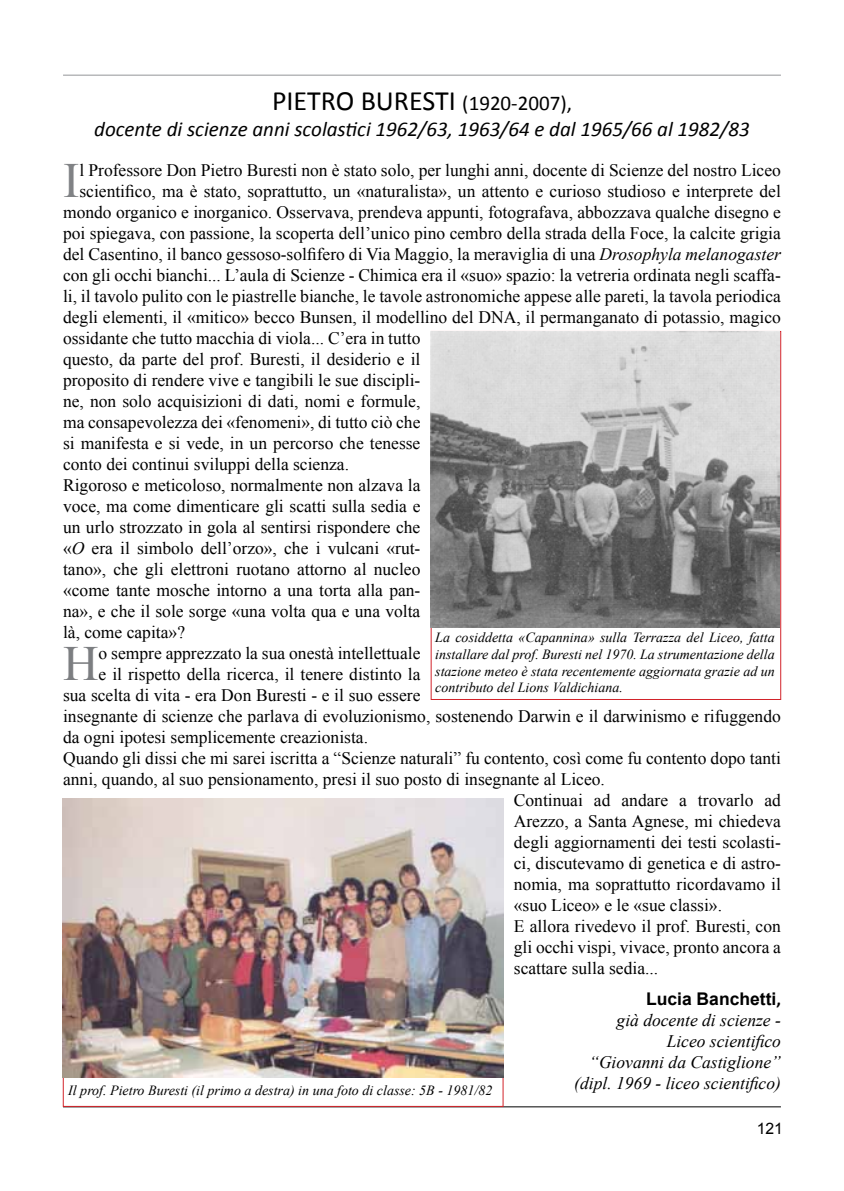
<style>
.page{position:relative;width:844px;height:1191px;background:#fff}
.page>*{position:absolute;margin:0;border:0;box-sizing:border-box;transform-origin:0 0}
.t1{font:49.18px "Times New Roman";color:#808285}
.t2{font:49.18px "Times New Roman";color:#7c7e81}
.t3{font:28px "Calibri";color:#000}
.t4{font:italic 21px "Calibri";color:#000}
.t5{font:17.5px "Times New Roman";color:#000}
.t6{font:italic 17.5px/21px "Times New Roman";color:#000;text-align:right}
.t7{font:15.75px "Arial";color:#000}
.t8{font:italic 14px/16.8px "Times New Roman";color:#000;text-align:justify}
.s1{font-size:21px}
.s2{font-style:italic}
.s3{font-family:"Arial";font-weight:700;font-style:normal}
.s4{font-family:"Calibri";font-weight:700;font-style:normal}
</style>
<div class="page">
<hr style="left:63px;top:75px;width:717px;height:1px;background:#939598">
<hr style="left:63px;top:1106px;width:717px;height:1px;background:#000">
<img style="left:62px;top:799px;width:442px;height:279px">
<img style="left:430px;top:331px;width:349px;height:296px">
<p class="t3" style="left:272px;top:83px;width:301px">PIETRO BURESTI <span class="s1">(1920-2007),</span></p>
<p class="t4" style="left:94px;top:114px;width:656px">docente di scienze anni scolastici 1962/63, 1963/64 e dal 1965/66 al 1982/83</p>
<p class="t1" style="left:63px;top:147px;width:18px">I</p>
<p class="t5" style="left:79px;top:158px;width:702px">l Professore Don Pietro Buresti non è stato solo, per lunghi anni, docente di Scienze del nostro Liceo</p>
<p class="t5" style="left:79px;top:179px;width:702px">scientifico, ma è stato, soprattutto, un «naturalista», un attento e curioso studioso e interprete del</p>
<p class="t5" style="left:63px;top:200px;width:719px">mondo organico e inorganico. Osservava, prendeva appunti, fotografava, abbozzava qualche disegno e</p>
<p class="t5" style="left:63px;top:221px;width:719px">poi spiegava, con passione, la scoperta dell’unico pino cembro della strada della Foce, la calcite grigia</p>
<p class="t5" style="left:63px;top:242px;width:719px">del Casentino, il banco gessoso-solfifero di Via Maggio, la meraviglia di una <span class="s2">Drosophyla melanogaster</span></p>
<p class="t5" style="left:63px;top:263px;width:719px">con gli occhi bianchi... L’aula di Scienze - Chimica era il «suo» spazio: la vetreria ordinata negli scaffa-</p>
<p class="t5" style="left:63px;top:284px;width:719px">li, il tavolo pulito con le piastrelle bianche, le tavole astronomiche appese alle pareti, la tavola periodica</p>
<p class="t5" style="left:63px;top:305px;width:719px">degli elementi, il «mitico» becco Bunsen, il modellino del DNA, il permanganato di potassio, magico</p>
<p class="t5" style="left:63px;top:326px;width:359px">ossidante che tutto macchia di viola... C’era in tutto</p>
<p class="t5" style="left:63px;top:347px;width:359px">questo, da parte del prof. Buresti, il desiderio e il</p>
<p class="t5" style="left:63px;top:368px;width:359px">proposito di rendere vive e tangibili le sue discipli-</p>
<p class="t5" style="left:63px;top:389px;width:359px">ne, non solo acquisizioni di dati, nomi e formule,</p>
<p class="t5" style="left:63px;top:410px;width:359px">ma consapevolezza dei «fenomeni», di tutto ciò che</p>
<p class="t5" style="left:63px;top:431px;width:359px">si manifesta e si vede, in un percorso che tenesse</p>
<p class="t5" style="left:63px;top:452px;width:287px">conto dei continui sviluppi della scienza.</p>
<p class="t5" style="left:63px;top:473px;width:359px">Rigoroso e meticoloso, normalmente non alzava la</p>
<p class="t5" style="left:63px;top:494px;width:359px">voce, ma come dimenticare gli scatti sulla sedia e</p>
<p class="t5" style="left:63px;top:515px;width:359px">un urlo strozzato in gola al sentirsi rispondere che</p>
<p class="t5" style="left:63px;top:536px;width:359px">«<span class="s2">O</span> era il simbolo dell’orzo», che i vulcani «rut-</p>
<p class="t5" style="left:63px;top:557px;width:359px">tano», che gli elettroni ruotano attorno al nucleo</p>
<p class="t5" style="left:63px;top:578px;width:359px">«come tante mosche intorno a una torta alla pan-</p>
<p class="t5" style="left:63px;top:599px;width:359px">na», e che il sole sorge «una volta qua e una volta</p>
<p class="t5" style="left:63px;top:620px;width:123px">là, come capita»?</p>
<p class="t2" style="left:63px;top:630px;width:37px">H</p>
<p class="t5" style="left:99px;top:641px;width:323px">o sempre apprezzato la sua onestà intellettuale</p>
<p class="t8" style="left:435px;top:628px;width:341px">La cosiddetta «Capannina» sulla Terrazza del Liceo, fatta installare dal prof. Buresti nel 1970. La strumentazione della stazione meteo è stata recentemente aggiornata grazie ad un contributo del Lions Valdichiana.</p>
<p class="t5" style="left:99px;top:662px;width:323px">e il rispetto della ricerca, il tenere distinto la</p>
<p class="t5" style="left:63px;top:683px;width:359px">sua scelta di vita - era Don Buresti - e il suo essere</p>
<p class="t5" style="left:63px;top:704px;width:719px">insegnante di scienze che parlava di evoluzionismo, sostenendo Darwin e il darwinismo e rifuggendo</p>
<p class="t5" style="left:63px;top:725px;width:306px">da ogni ipotesi semplicemente creazionista.</p>
<p class="t5" style="left:63px;top:746px;width:719px">Quando gli dissi che mi sarei iscritta a “Scienze naturali” fu contento, così come fu contento dopo tanti</p>
<p class="t5" style="left:63px;top:767px;width:543px">anni, quando, al suo pensionamento, presi il suo posto di insegnante al Liceo.</p>
<p class="t5" style="left:513px;top:788px;width:268px">Continuai ad andare a trovarlo ad</p>
<p class="t5" style="left:513px;top:809px;width:268px">Arezzo, a Santa Agnese, mi chiedeva</p>
<p class="t5" style="left:513px;top:830px;width:268px">degli aggiornamenti dei testi scolasti-</p>
<p class="t5" style="left:513px;top:851px;width:268px">ci, discutevamo di genetica e di astro-</p>
<p class="t5" style="left:513px;top:872px;width:268px">nomia, ma soprattutto ricordavamo il</p>
<p class="t5" style="left:513px;top:893px;width:210px">«suo Liceo» e le «sue classi».</p>
<p class="t5" style="left:513px;top:914px;width:268px">E allora rivedevo il prof. Buresti, con</p>
<p class="t5" style="left:513px;top:935px;width:268px">gli occhi vispi, vivace, pronto ancora a</p>
<p class="t5" style="left:513px;top:956px;width:146px">scattare sulla sedia...</p>
<p class="t6" style="left:574px;top:988px;width:208px"><span class="s3">Lucia Banchetti</span><span class="s4">,<br></span>già docente di scienze -<br>Liceo scientifico<br>“Giovanni da Castiglione” (dipl. 1969 - liceo scientifico)</p>
<p class="t8" style="left:68px;top:1081px;width:425px">Il prof. Pietro Buresti (il primo a destra) in una foto di classe: 5B - 1981/82</p>
<p class="t7" style="left:756px;top:1117px;width:28px">121</p>
</div>
